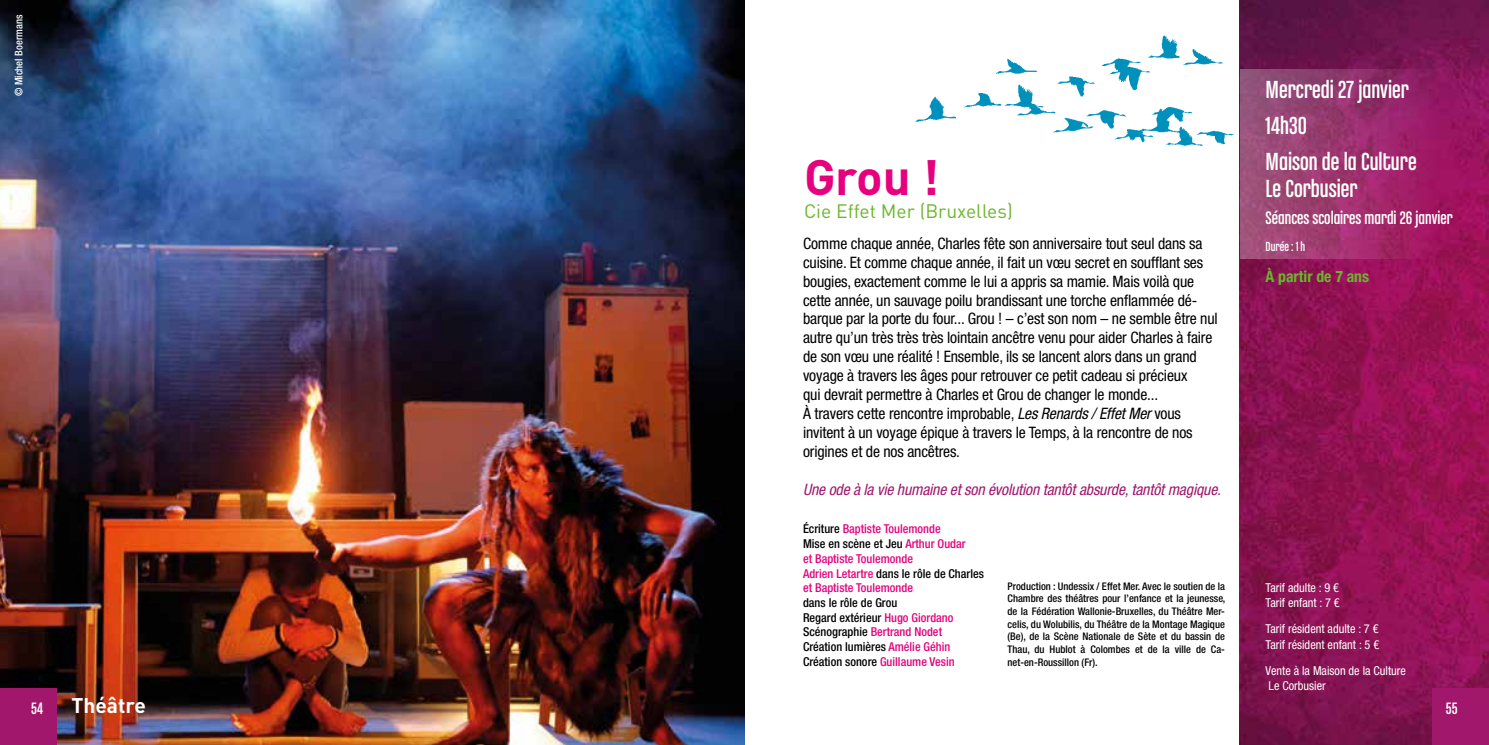
<style>
.page{position:relative;width:1489px;height:745px;background:#fff}
.page>*{position:absolute;margin:0;border:0;box-sizing:border-box;transform-origin:0 0}
.t1{font:700 49px "DIN Pro";color:#e6007d}
.t2{font:26.25px/36.2px "Chalet Comprime Cologne Eighty";color:#fff}
.t3{font:700 21px "DIN Pro";color:#fff}
.t4{font:19.25px "Chalet Comprime Cologne Eighty";color:#fff}
.t5{font:19.25px "DIN Pro";color:#6cb52d}
.t6{font:17.5px "Chalet Comprime Cologne Eighty";color:#fff}
.t7{font:condensed 15.75px/18.9px "Helvetica Neue LT Std";letter-spacing:-.01em;color:#000}
.t8{font:italic condensed 15.75px "Helvetica Neue LT Std";letter-spacing:-.01em;color:#a0176c}
.t9{font:700 condensed 15.75px "Helvetica Neue LT Std";color:#6cb52d}
.t10{font:14px "Chalet Comprime Cologne Eighty";color:#fff}
.t11{font:500 condensed 12.25px/14.7px "Helvetica Neue LT Std";color:#e6007d}
.t12{font:500 condensed 12.25px/14.7px "Helvetica Neue LT Std";color:#000}
.t13{font:condensed 12.25px/15.8px "Helvetica Neue LT Std";color:#fff}
.t14{font:500 condensed 10.5px/12.6px "Helvetica Neue LT Std";color:#000;text-align:justify}
.t15{font:500 condensed 10.5px "Helvetica Neue LT Std";color:#fff}
.s1{font-style:italic}
.s2{color:#000}
.s3{color:#e6007d}
</style>
<div class="page">
<img style="left:0;top:0;width:744px;height:744px">
<img style="left:1239px;top:0;width:249px;height:744px">
<svg style="left:1239px;top:69px;width:249px;height:189px;background:#9b2969"></svg>
<div style="left:0;top:688px;width:57px;height:56px;background:#a0176c"></div>
<div style="left:1432px;top:688px;width:56px;height:56px;background:#a0176c"></div>
<img style="left:915px;top:9px;width:390px;height:176px">
<p class="t15" style="left:12px;top:96px;width:83px;rotate:-90deg">© Michel Boermans</p>
<h1 class="t1" style="left:804px;top:143px;width:137px">Grou !</h1>
<p class="t5" style="left:804px;top:197px;width:210px">Cie Effet Mer (Bruxelles)</p>
<p class="t7" style="left:803px;top:233px;width:416px">Comme chaque année, Charles fête son anniversaire tout seul dans sa cuisine. Et comme chaque année, il fait un vœu secret en soufflant ses bougies, exactement comme le lui a appris sa mamie. Mais voilà que cette année, un sauvage poilu brandissant une torche enflammée dé&shy;barque par la porte du four... Grou ! – c’est son nom – ne semble être nul autre qu’un très très très lointain ancêtre venu pour aider Charles à faire de son vœu une réalité ! Ensemble, ils se lancent alors dans un grand voyage à travers les âges pour retrouver ce petit cadeau si précieux<br>qui devrait permettre à Charles et Grou de changer le monde...<br>À travers cette rencontre improbable, <span class="s1">Les Renards / Effet Mer</span> vous invitent à un voyage épique à travers le Temps, à la rencontre de nos origines et de nos ancêtres.</p>
<p class="t8" style="left:803px;top:479px;width:419px">Une ode à la vie humaine et son évolution tantôt absurde, tantôt magique.</p>
<p class="t11" style="left:803px;top:521px;width:182px"><span class="s2">Écriture</span> Baptiste Toulemonde<br><span class="s2">Mise en scène et Jeu</span> Arthur Oudar<br>et Baptiste Toulemonde<br>Adrien Letartre <span class="s2">dans le rôle de Charles </span>et Baptiste Toulemonde</p>
<p class="t12" style="left:803px;top:594px;width:153px">dans le rôle de Grou<br>Regard extérieur <span class="s3">Hugo Giordano<br></span>Scénographie <span class="s3">Bertrand Nodet<br></span>Création lumières <span class="s3">Amélie Géhin<br></span>Création sonore <span class="s3">Guillaume Vesin</span></p>
<p class="t14" style="left:1007px;top:579px;width:219px">Production : Undessix / Effet Mer. Avec le soutien de la Chambre des théâtres pour l’enfance et la jeunesse, de la Fédération Wallonie-Bruxelles, du Théâtre Mer&shy;celis, du Wolubilis, du Théâtre de la Montage Magique (Be), de la Scène Nationale de Sète et du bassin de Thau, du Hublot à Colombes et de la ville de Ca&shy;net-en-Roussillon (Fr).</p>
<h2 class="t2" style="left:1265px;top:71px;width:152px">Mercredi 27 janvier<br>14h30<br>Maison de la Culture</h2>
<h2 class="t2" style="left:1265px;top:169px;width:94px">Le Corbusier</h2>
<p class="t4" style="left:1265px;top:207px;width:188px">Séances scolaires mardi 26 janvier</p>
<p class="t10" style="left:1265px;top:238px;width:41px">Durée : 1h</p>
<p class="t9" style="left:1265px;top:266px;width:105px">À partir de 7 ans</p>
<p class="t13" style="left:1265px;top:579px;width:76px">Tarif adulte : 9 €<br>Tarif enfant : 7 €</p>
<p class="t13" style="left:1265px;top:620px;width:115px">Tarif résident adulte : 7 €<br>Tarif résident enfant : 5 €</p>
<p class="t13" style="left:1265px;top:662px;width:142px">Vente à la Maison de la Culture<br>Le Corbusier</p>
<h3 class="t3" style="left:71px;top:691px;width:76px">Théâtre</h3>
<p class="t6" style="left:31px;top:698px;width:13px">54</p>
<p class="t6" style="left:1445px;top:698px;width:13px">55</p>
</div>
